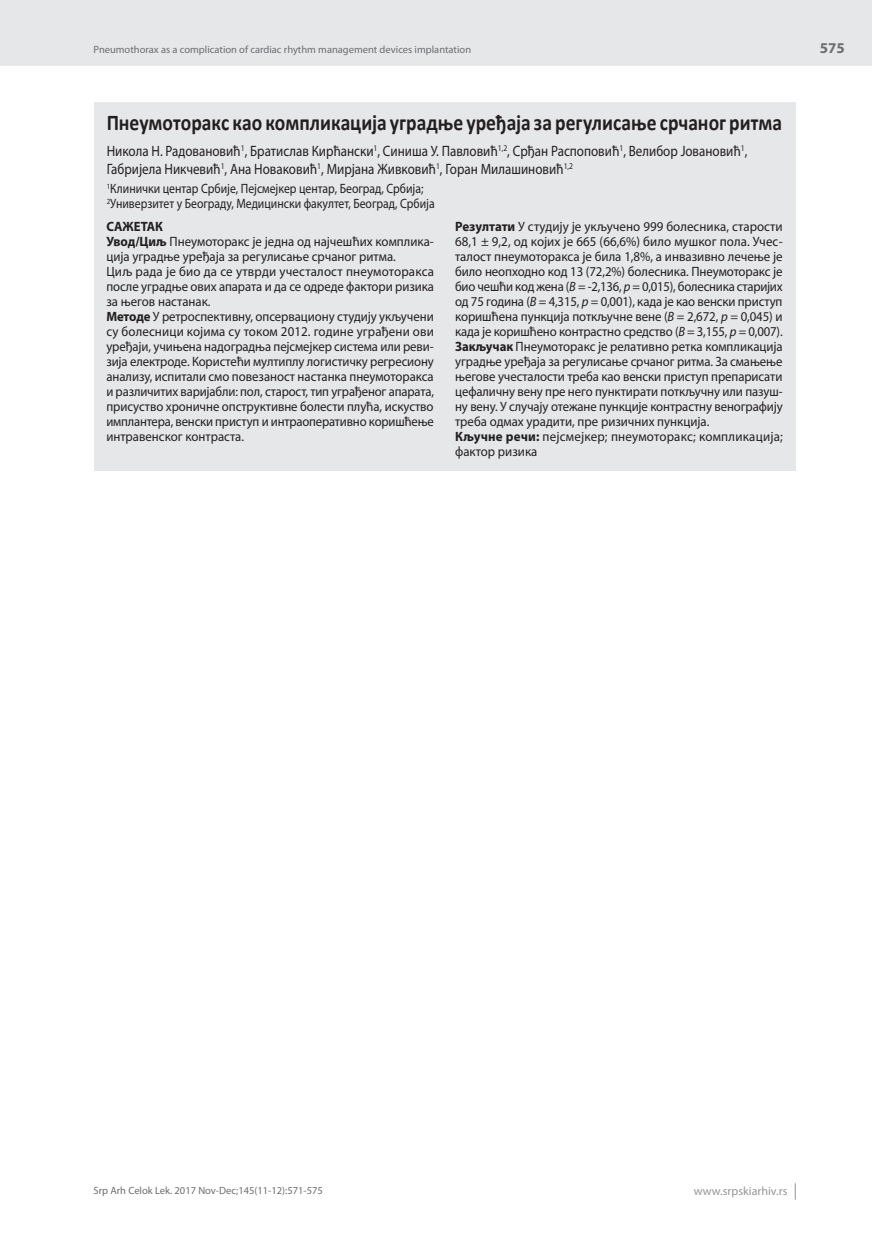
<style>
.page{position:relative;width:872px;height:1234px;background:#fff}
.page>*{position:absolute;margin:0;border:0;box-sizing:border-box;transform-origin:0 0}
.t1{font:700 22.5px "Calibri";color:#231f20;scale:.87 1}
.t2{font:15px/18px "Myriad Pro";color:#231f20;scale:.87 1}
.t3{font:700 15px "Myriad Pro";color:#6c6d70}
.t4{font:13.5px/15px "Myriad Pro";letter-spacing:-.005em;color:#231f20;scale:.96 1}
.t5{font:13.5px/15px "Myriad Pro";letter-spacing:-.005em;color:#231f20;scale:.95 1}
.t6{font:13.5px/15px "Myriad Pro";letter-spacing:-.005em;color:#231f20;scale:.87 1}
.t7{font:12px "Myriad Pro";color:#939598}
.t8{font:10.5px "Myriad Pro";color:#6c6d70}
.s1{font-weight:700}
.s2{font-style:italic}
</style>
<div class="page">
<div style="left:0;top:0;width:872px;height:66px;background:#e6e7e9"></div>
<svg style="left:795px;top:1183px;width:1px;height:16px"></svg>
<div style="left:94px;top:102px;width:701px;height:368px;background:#e6e7e9"></div>
<p class="t8" style="left:94px;top:43px;width:379px">Pneumothorax as a complication of cardiac rhythm management devices implantation</p>
<h1 class="t1" style="left:107px;top:108px;width:778px">Пнеумоторакс као компликација уградње уређаја за регулисање срчаног ритма</h1>
<p class="t2" style="left:107px;top:142px;width:738px">Никола Н. Радовановић<sup>1</sup>, Братислав Кирћански<sup>1</sup>, Синиша У. Павловић<sup>1,2</sup>, Срђан Распоповић<sup>1</sup>, Велибор Јовановић<sup>1</sup>,<br>Габријела Никчевић<sup>1</sup>, Ана Новаковић<sup>1</sup>, Мирјана Живковић<sup>1</sup>, Горан Милашиновић<sup>1,2</sup></p>
<p class="t6" style="left:107px;top:181px;width:378px"><sup>1</sup>Клинички центар Србије, Пејсмејкер центар, Београд, Србија;<br><sup>2</sup>Универзитет у Београду, Медицински факултет, Београд, Србија</p>
<p class="t5" style="left:106px;top:219px;width:346px"><span class="s1">САЖЕТАК<br>Увод/Циљ</span> Пнеумоторакс је једна од најчешћих комплика&shy;ција уградње уређаја за регулисање срчаног ритма.<br>Циљ рада је био да се утврди учесталост пнеумоторакса после уградње ових апарата и да се одреде фактори ризика за његов настанак.<br><span class="s1">Методе</span> У ретроспективну, опсервациону студију укључени су болесници којима су током 2012. године уграђени ови уређаји, учињена надоградња пејсмејкер система или реви&shy;зија електроде. Користећи мултиплу логистичку регресиону анализу, испитали смо повезаност настанка пнеумоторакса и различитих варијабли: пол, старост, тип уграђеног апарата, присуство хроничне опструктивне болести плућа, искуство имплантера, венски приступ и интраоперативно коришћење интравенског контраста.</p>
<p class="t4" style="left:455px;top:219px;width:343px"><span class="s1">Резултати</span> У студију је укључено 999 болесника, старости 68,1 ± 9,2, од којих је 665 (66,6%) било мушког пола. Учес&shy;талост пнеумоторакса је била 1,8%, а инвазивно лечење је било неопходно код 13 (72,2%) болесника. Пнеумоторакс је био чешћи код жена (<span class="s2">B</span> = -2,136, <span class="s2">p</span> = 0,015), болесника старијих од 75 година (<span class="s2">B</span> = 4,315, <span class="s2">p</span> = 0,001), када је као венски приступ коришћена пункција поткључне вене (<span class="s2">B</span> = 2,672, <span class="s2">p</span> = 0,045) и када је коришћено контрастно средство (<span class="s2">B</span> = 3,155, <span class="s2">p</span> = 0,007).<br><span class="s1">Закључак</span> Пнеумоторакс је релативно ретка компликација уградње уређаја за регулисање срчаног ритма. За смањење његове учесталости треба као венски приступ препарисати цефаличну вену пре него пунктирати поткључну или пазуш&shy;ну вену. У случају отежане пункције контрастну венографију треба одмах урадити, пре ризичних пункција.<br><span class="s1">Кључне речи:</span> пејсмејкер; пнеумоторакс; компликација; фактор ризика</p>
<p class="t3" style="left:820px;top:38px;width:26px">575</p>
<p class="t8" style="left:94px;top:1184px;width:231px">Srp Arh Celok Lek. 2017 Nov-Dec;145(11-12):571-575</p>
<p class="t7" style="left:694px;top:1183px;width:95px">www.srpskiarhiv.rs</p>
</div>
